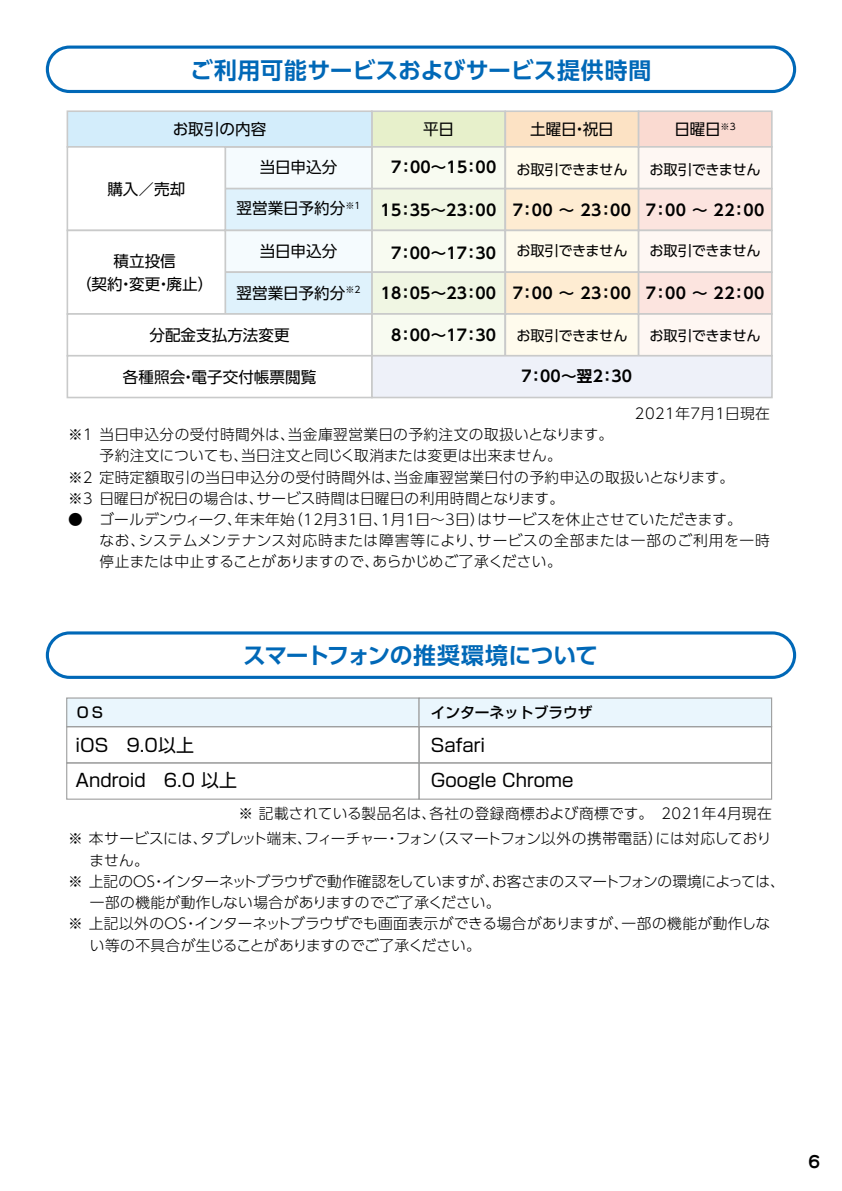
<style>
.page{position:relative;width:842px;height:1191px;background:#fff}
.page>*{position:absolute;margin:0;border:0;box-sizing:border-box;transform-origin:0 0}
.t1{font:700 22.8px "UD Shin Go Pro De";color:#0068b7}
.t2{font:700 22.8px "UD Shin Go Pro De";letter-spacing:-.02em;color:#0068b7}
.t3{font:18px/36px "G Shin Go Pro";color:#000}
.t4{font:700 16.4px "G Jun 501 Pro";color:#000}
.t5{font:700 15.6px "UD Shin Go Pr 6 N De";letter-spacing:-.335em;color:#000}
.t6{font:15.6px/22.6px "UD Shin Go Pr 6 N";color:#000;text-align:center}
.t7{font:300 14.6px/21.2px "UD Shin Go Pr 6 N";letter-spacing:.01em;color:#000}
.t8{font:300 14.6px "UD Shin Go Pr 6 N";letter-spacing:.03em;color:#000}
.t9{font:300 14.6px "UD Shin Go Pr 6 N";letter-spacing:-.025em;color:#000}
.t10{font:300 14.6px "UD Shin Go Pr 6 N";letter-spacing:-.015em;color:#000}
.t11{font:500 14.6px "G Shin Go Pro";color:#000}
.t12{font:14.2px "UD Shin Go Pr 6 N";letter-spacing:-.015em;color:#000}
.s1{font-family:"UD Shin Go Pr 6 N";font-weight:400;font-size:14.2px}
</style>
<div class="page">
<div style="left:372px;top:111px;width:133px;height:36px;background:#e7f0cb"></div>
<div style="left:371px;top:110px;width:135px;height:38px;border:2px solid #c9caca"></div>
<div style="left:372px;top:147px;width:133px;height:42px;background:#f8fbf1"></div>
<div style="left:371px;top:146px;width:135px;height:43px;border:2px solid #c9caca"></div>
<div style="left:225px;top:147px;width:147px;height:42px;background:#f5fbfe"></div>
<div style="left:224px;top:146px;width:149px;height:43px;border:2px solid #c9caca"></div>
<svg style="left:66px;top:110px;width:307px;height:38px;background:#d2eaf7"></svg>
<div style="left:505px;top:111px;width:134px;height:36px;background:#fce2c4"></div>
<div style="left:504px;top:110px;width:135px;height:38px;border:2px solid #c9caca"></div>
<div style="left:505px;top:147px;width:134px;height:42px;background:#fffbed"></div>
<div style="left:504px;top:146px;width:135px;height:43px;border:2px solid #c9caca"></div>
<div style="left:372px;top:189px;width:133px;height:41px;background:#f0f6e3"></div>
<div style="left:371px;top:188px;width:135px;height:43px;border:2px solid #c9caca"></div>
<div style="left:225px;top:189px;width:147px;height:41px;background:#dff2fc"></div>
<div style="left:224px;top:188px;width:149px;height:43px;border:2px solid #c9caca"></div>
<div style="left:67px;top:146px;width:159px;height:85px;border:2px solid #c9caca"></div>
<div style="left:505px;top:189px;width:134px;height:41px;background:#feecd2"></div>
<div style="left:504px;top:188px;width:135px;height:43px;border:2px solid #c9caca"></div>
<div style="left:372px;top:230px;width:133px;height:42px;background:#f8fbf1"></div>
<div style="left:371px;top:230px;width:135px;height:43px;border:2px solid #c9caca"></div>
<div style="left:225px;top:230px;width:147px;height:42px;background:#f5fbfe"></div>
<div style="left:224px;top:230px;width:149px;height:43px;border:2px solid #c9caca"></div>
<div style="left:505px;top:230px;width:134px;height:42px;background:#fffbed"></div>
<div style="left:504px;top:230px;width:135px;height:43px;border:2px solid #c9caca"></div>
<div style="left:372px;top:272px;width:133px;height:42px;background:#f0f6e3"></div>
<div style="left:371px;top:271px;width:135px;height:44px;border:2px solid #c9caca"></div>
<div style="left:225px;top:272px;width:147px;height:42px;background:#dff2fc"></div>
<div style="left:224px;top:271px;width:149px;height:44px;border:2px solid #c9caca"></div>
<div style="left:67px;top:230px;width:159px;height:85px;border:2px solid #c9caca"></div>
<div style="left:505px;top:272px;width:134px;height:42px;background:#feecd2"></div>
<div style="left:504px;top:271px;width:135px;height:44px;border:2px solid #c9caca"></div>
<div style="left:639px;top:111px;width:133px;height:36px;background:#fadad1"></div>
<div style="left:638px;top:110px;width:135px;height:38px;border:2px solid #c9caca"></div>
<div style="left:639px;top:147px;width:133px;height:42px;background:#fef7f3"></div>
<div style="left:638px;top:146px;width:135px;height:43px;border:2px solid #c9caca"></div>
<div style="left:639px;top:189px;width:133px;height:41px;background:#fce4df"></div>
<div style="left:638px;top:188px;width:135px;height:43px;border:2px solid #c9caca"></div>
<div style="left:639px;top:230px;width:133px;height:42px;background:#fef7f3"></div>
<div style="left:638px;top:230px;width:135px;height:43px;border:2px solid #c9caca"></div>
<div style="left:639px;top:272px;width:133px;height:42px;background:#fce4df"></div>
<div style="left:638px;top:271px;width:135px;height:44px;border:2px solid #c9caca"></div>
<svg style="left:66px;top:312px;width:707px;height:87px"></svg>
<div style="left:46px;top:46px;width:750px;height:47px;border:3px solid #0068b7;border-radius:22px"></div>
<div style="left:46px;top:631px;width:750px;height:48px;border:3px solid #0068b7;border-radius:22px"></div>
<div style="left:67px;top:698px;width:352px;height:28px;background:#eaf6fd"></div>
<div style="left:66px;top:697px;width:354px;height:30px;border:1px solid #9fa0a0"></div>
<div style="left:419px;top:698px;width:353px;height:28px;background:#eaf6fd"></div>
<div style="left:418px;top:697px;width:354px;height:30px;border:1px solid #9fa0a0"></div>
<div style="left:66px;top:726px;width:354px;height:37px;border:1px solid #9fa0a0"></div>
<div style="left:418px;top:726px;width:354px;height:37px;border:1px solid #9fa0a0"></div>
<div style="left:66px;top:762px;width:354px;height:37px;border:1px solid #9fa0a0"></div>
<div style="left:418px;top:762px;width:354px;height:37px;border:1px solid #9fa0a0"></div>
<h1 class="t1" style="left:190px;top:52px;width:463px">ご利用可能サービスおよびサービス提供時間</h1>
<p class="t6" style="left:173px;top:117px;width:95px">お取引の内容</p>
<p class="t6" style="left:423px;top:117px;width:32px">平日</p>
<p class="t6" style="left:674px;top:117px;width:63px">日曜日<sup>※3</sup></p>
<p class="t6" style="left:530px;top:117px;width:85px">土曜日・祝日</p>
<p class="t6" style="left:107px;top:177px;width:79px">購入／売却</p>
<p class="t6" style="left:260px;top:155px;width:79px">当日申込分</p>
<p class="t6" style="left:237px;top:196px;width:125px">翌営業日予約分<sup>※1</sup></p>
<p class="t5" style="left:391px;top:155px;width:238px">7：００～１５：００ <sub>お取引できません</sub></p>
<p class="t5" style="left:513px;top:197px;width:120px">7：00 ～ 23：00</p>
<p class="t5" style="left:378px;top:197px;width:122px">１５：３５～２3：００</p>
<p class="t12" style="left:650px;top:158px;width:113px">お取引できません</p>
<p class="t5" style="left:646px;top:197px;width:120px">7：00 ～ 22：00</p>
<p class="t6" style="left:76px;top:249px;width:139px">積立投信<br>（契約・変更・廃止）</p>
<p class="t6" style="left:260px;top:240px;width:79px">当日申込分</p>
<p class="t6" style="left:237px;top:281px;width:125px">翌営業日予約分<sup>※2</sup></p>
<p class="t5" style="left:389px;top:240px;width:240px">７：００～１７：３０ <sup>お取引できません</sup></p>
<p class="t5" style="left:378px;top:280px;width:255px">１８：０５～２３：００ 7：00 ～ 23：00</p>
<p class="t12" style="left:650px;top:239px;width:113px">お取引できません</p>
<p class="t5" style="left:646px;top:280px;width:120px">7：00 ～ 22：00</p>
<p class="t6" style="left:149px;top:323px;width:142px">分配金支払方法変更</p>
<p class="t6" style="left:123px;top:365px;width:195px">各種照会・電子交付帳票閲覧</p>
<p class="t5" style="left:389px;top:322px;width:240px">８：００～１７：３０ <span class="s1">お取引できません</span></p>
<p class="t5" style="left:519px;top:363px;width:117px">７：００～翌２：３０</p>
<p class="t12" style="left:650px;top:324px;width:113px">お取引できません</p>
<p class="t8" style="left:635px;top:401px;width:137px">2021年7月1日現在</p>
<p class="t8" style="left:68px;top:423px;width:546px">※１ 当日申込分の受付時間外は、当金庫翌営業日の予約注文の取扱いとなります。</p>
<p class="t7" style="left:100px;top:444px;width:464px">予約注文についても、当日注文と同じく取消または変更は出来ません。</p>
<p class="t8" style="left:68px;top:465px;width:667px">※２ 定時定額取引の当日申込分の受付時間外は、当金庫翌営業日付の予約申込の取扱いとなります。</p>
<p class="t7" style="left:68px;top:487px;width:497px">※３ 日曜日が祝日の場合は、サービス時間は日曜日の利用時間となります。</p>
<p class="t7" style="left:99px;top:508px;width:672px;text-indent:-31px">● ゴールデンウィーク、年末年始（12月31日、1月1日～3日）はサービスを休止させていただきます。<br>なお、システムメンテナンス対応時または障害等により、サービスの全部または一部のご利用を一時停止または中止することがありますので、あらかじめご了承ください。</p>
<h1 class="t2" style="left:243px;top:637px;width:356px">スマートフォンの推奨環境について</h1>
<p class="t11" style="left:76px;top:700px;width:31px">ＯＳ</p>
<p class="t11" style="left:431px;top:700px;width:163px">インターネットブラウザ</p>
<p class="t3" style="left:76px;top:724px;width:163px">iOS　9.0以上<br>Android　6.0 以上</p>
<p class="t3" style="left:431px;top:724px;width:144px">Safari<br>Google Chrome</p>
<p class="t8" style="left:238px;top:801px;width:535px">※ 記載されている製品名は、各社の登録商標および商標です。　2021年4月現在</p>
<p class="t10" style="left:68px;top:827px;width:705px">※ 本サービスには、タブレット端末、フィーチャー・フォン（スマートフォン以外の携帯電話）には対応しており</p>
<p class="t7" style="left:89px;top:849px;width:61px">ません。</p>
<p class="t9" style="left:68px;top:869px;width:718px">※ 上記のOS・インターネットブラウザで動作確認をしていますが、お客さまのスマートフォンの環境によっては、</p>
<p class="t7" style="left:90px;top:891px;width:412px">一部の機能が動作しない場合がありますのでご了承ください。</p>
<p class="t7" style="left:68px;top:912px;width:703px">※ 上記以外のOS・インターネットブラウザでも画面表示ができる場合がありますが、一部の機能が動作しな</p>
<p class="t7" style="left:90px;top:934px;width:392px">い等の不具合が生じることがありますのでご了承ください。</p>
<p class="t4" style="left:808px;top:1149px;width:14px">6</p>
</div>
